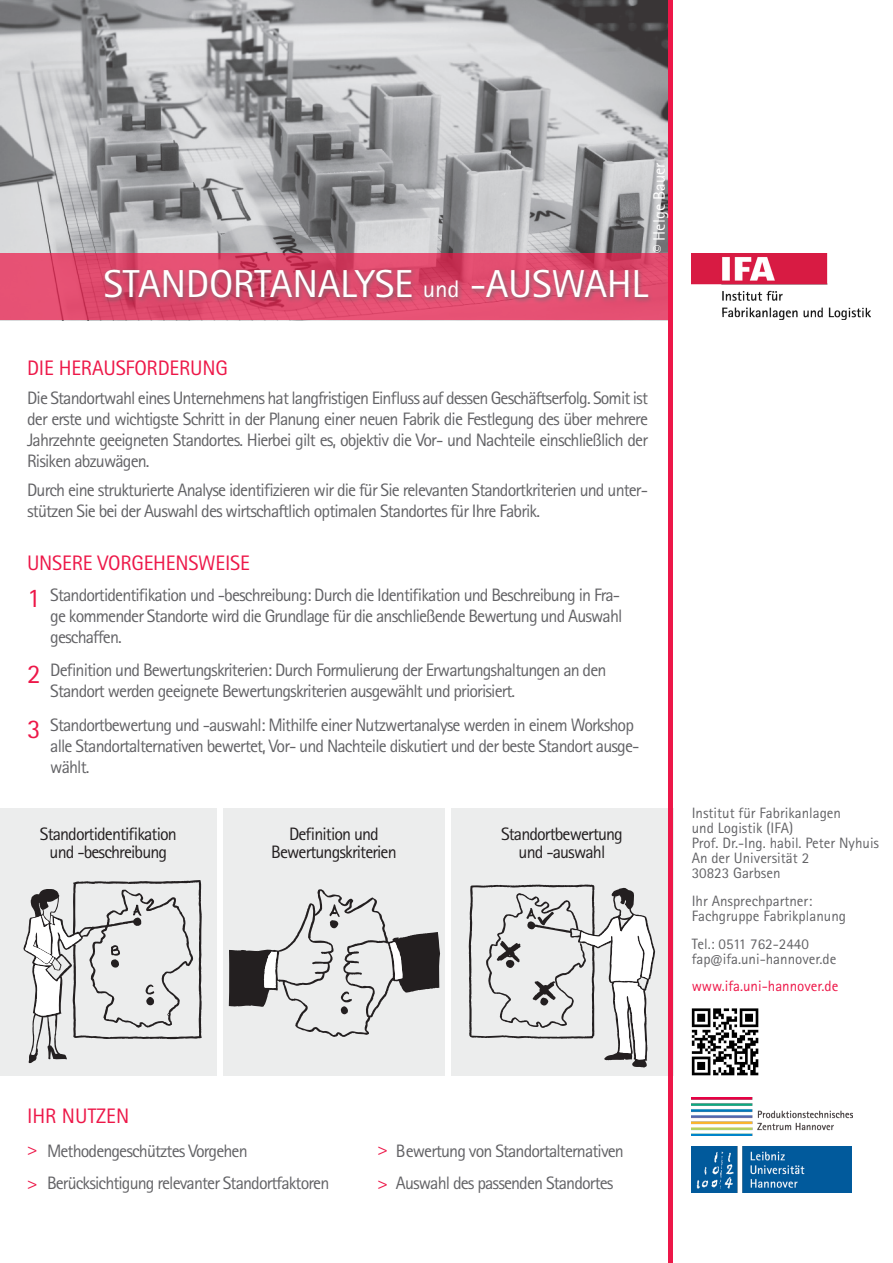
<style>
.page{position:relative;width:893px;height:1263px;background:#fff}
.page>*{position:absolute;margin:0;border:0;box-sizing:border-box;transform-origin:0 0}
.t1{font:39px "Rotis Sans Serif Std";letter-spacing:-.01em;color:#fff;scale:1.05 1}
.t2{font:27px "Rotis Sans Serif Std";color:#ed1748}
.t3{font:21px "Rotis Sans Serif Std";letter-spacing:-.01em;color:#ed1748}
.t4{font:18px/21px "Rotis Sans Serif Std";letter-spacing:-.05em;color:#636366}
.t5{font:18px "Rotis Sans Serif Std";letter-spacing:-.05em;color:#231f20}
.t6{font:18px "Rotis Sans Serif Std";color:#ed1748}
.t7{font:16.5px "Rotis Sans Serif Std";color:#fff}
.t8{font:15px "Rotis Sans Serif Std";color:#636366}
.t9{font:15px "Rotis Sans Serif Std";color:#ed1748}
.s1{font-size:24px}
</style>
<div class="page">
<img style="left:0;top:0;width:669px;height:253px">
<img style="left:692px;top:1008px;width:66px;height:67px">
<img style="left:692px;top:1147px;width:159px;height:46px">
<img style="left:692px;top:1098px;width:161px;height:37px">
<svg style="left:0;top:253px;width:669px;height:67px;fill:#e54f72"></svg>
<div style="left:102px;top:267px;width:551px;height:37px;background:#6c6d70;opacity:.75"></div>
<img style="left:692px;top:253px;width:179px;height:66px">
<div style="left:223px;top:808px;width:222px;height:267px;background:#eceded"></div>
<div style="left:451px;top:808px;width:222px;height:267px;background:#eceded"></div>
<div style="left:0;top:808px;width:217px;height:267px;background:#eceded"></div>
<hr style="left:669px;top:0;width:4px;height:1263px;background:#ed1748">
<svg style="left:468px;top:884px;width:187px;height:184px"></svg>
<svg style="left:23px;top:880px;width:179px;height:183px"></svg>
<svg style="left:229px;top:889px;width:211px;height:148px"></svg>
<p class="t7" style="left:650px;top:253px;width:92px;rotate:-90deg">© Helge Bauer</p>
<p class="t1" style="left:103px;top:261px;width:520px">STANDORTANALYSE <span class="s1">und</span> -AUSWAHL</p>
<p class="t3" style="left:27px;top:355px;width:202px">DIE HERAUSFORDERUNG</p>
<p class="t4" style="left:27px;top:387px;width:622px;text-align:justify">Die Standortwahl eines Unternehmens hat langfristigen Einfluss auf dessen Geschäftserfolg. Somit ist der erste und wichtigste Schritt in der Planung einer neuen Fabrik die Festlegung des über mehrere Jahrzehnte geeigneten Standortes. Hierbei gilt es, objektiv die Vor- und Nachteile einschließlich der Risiken abzuwägen.</p>
<p class="t4" style="left:27px;top:480px;width:622px">Durch eine strukturierte Analyse identifizieren wir die für Sie relevanten Standortkriterien und unter&shy;stützen Sie bei der Auswahl des wirtschaftlich optimalen Standortes für Ihre Fabrik.</p>
<p class="t3" style="left:27px;top:550px;width:224px">UNSERE VORGEHENSWEISE</p>
<p class="t2" style="left:27px;top:582px;width:15px">1</p>
<p class="t2" style="left:27px;top:657px;width:15px">2</p>
<p class="t2" style="left:27px;top:713px;width:15px">3</p>
<p class="t4" style="left:50px;top:584px;width:574px">Standortidentifikation und -beschreibung: Durch die Identifikation und Beschreibung in Fra&shy;ge kommender Standorte wird die Grundlage für die anschließende Bewertung und Auswahl geschaffen.</p>
<p class="t4" style="left:50px;top:660px;width:558px">Definition und Bewertungskriterien: Durch Formulierung der Erwartungshaltungen an den<br>Standort werden geeignete Bewertungskriterien ausgewählt und priorisiert.</p>
<p class="t4" style="left:50px;top:715px;width:591px">Standortbewertung und -auswahl: Mithilfe einer Nutzwertanalyse werden in einem Workshop alle Standortalternativen bewertet, Vor- und Nachteile diskutiert und der beste Standort ausge&shy;wählt.</p>
<p class="t5" style="left:40px;top:823px;width:138px">Standortidentifikation</p>
<p class="t5" style="left:50px;top:841px;width:119px">und -beschreibung</p>
<p class="t5" style="left:289px;top:823px;width:91px">Definition und</p>
<p class="t5" style="left:271px;top:841px;width:127px">Bewertungskriterien</p>
<p class="t5" style="left:501px;top:823px;width:123px">Standortbewertung</p>
<p class="t5" style="left:519px;top:841px;width:88px">und -auswahl</p>
<p class="t8" style="left:692px;top:804px;width:151px">Institut für Fabrikanlagen</p>
<p class="t8" style="left:692px;top:819px;width:103px">und Logistik (IFA)</p>
<p class="t8" style="left:692px;top:834px;width:189px">Prof. Dr.-Ing. habil. Peter Nyhuis</p>
<p class="t8" style="left:692px;top:849px;width:119px">An der Universität 2</p>
<p class="t8" style="left:692px;top:864px;width:90px">30823 Garbsen</p>
<p class="t8" style="left:692px;top:892px;width:122px">Ihr Ansprechpartner:</p>
<p class="t8" style="left:692px;top:907px;width:156px">Fachgruppe Fabrikplanung</p>
<p class="t8" style="left:692px;top:935px;width:119px">Tel.: 0511 762-2440</p>
<p class="t8" style="left:692px;top:950px;width:146px">fap@ifa.uni-hannover.de</p>
<p class="t9" style="left:692px;top:977px;width:148px">www.ifa.uni-hannover.de</p>
<p class="t3" style="left:27px;top:1104px;width:104px">IHR NUTZEN</p>
<p class="t6" style="left:27px;top:1138px;width:12px">&gt;</p>
<p class="t6" style="left:27px;top:1172px;width:12px">&gt;</p>
<p class="t4" style="left:47px;top:1140px;width:202px">Methodengeschütztes Vorgehen</p>
<p class="t4" style="left:47px;top:1172px;width:284px">Berücksichtigung relevanter Standortfaktoren</p>
<p class="t6" style="left:377px;top:1138px;width:12px">&gt;</p>
<p class="t6" style="left:377px;top:1172px;width:12px">&gt;</p>
<p class="t4" style="left:396px;top:1140px;width:229px">Bewertung von Standortalternativen</p>
<p class="t4" style="left:396px;top:1172px;width:219px">Auswahl des passenden Standortes</p>
</div>
